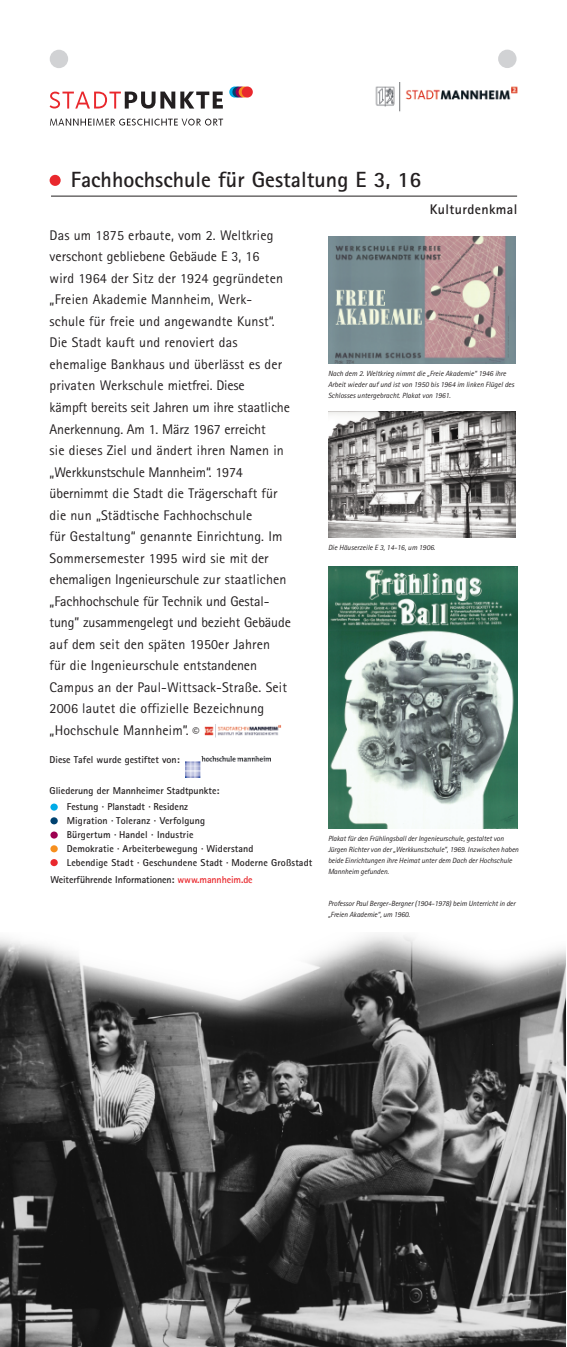
<style>
.page{position:relative;width:567px;height:1347px;background:#fff}
.page>*{position:absolute;margin:0;border:0;box-sizing:border-box;transform-origin:0 0}
.t1{font:700 22px "Rotis Sans Serif";color:#231f20}
.t2{font:14px/21.5px "Rotis Sans Serif";letter-spacing:.01em;color:#231f20}
.t3{font:700 14px "Rotis Sans Serif";letter-spacing:.025em;color:#231f20}
.t4{font:300 14px "Rotis Sans Serif";color:#231f20}
.t5{font:700 10px/14px "Rotis Sans Serif";letter-spacing:.01em;color:#231f20}
.t6{font:700 10px "Rotis Sans Serif";letter-spacing:-.01em;color:#231f20}
.t7{font:italic 7.5px/11px "Rotis Sans Serif";letter-spacing:-.01em;color:#231f20}
.s1{color:#e9282d}
</style>
<div class="page">
<svg style="left:229px;top:86px;width:11px;height:12px"></svg>
<svg style="left:232px;top:86px;width:11px;height:12px"></svg>
<svg style="left:236px;top:86px;width:11px;height:12px"></svg>
<svg style="left:239px;top:86px;width:11px;height:12px"></svg>
<div style="left:242px;top:86px;width:11px;height:12px;background:#e9282d;border-radius:50%"></div>
<img style="left:375px;top:83px;width:143px;height:29px">
<svg style="left:50px;top:92px;width:173px;height:17px"></svg>
<svg style="left:50px;top:119px;width:173px;height:7px"></svg>
<hr style="left:51px;top:196px;width:466px;height:1px;background:#231f20">
<div style="left:50px;top:175px;width:11px;height:11px;background:#e9282d;border-radius:50%"></div>
<svg style="left:515px;top:411px;width:1px;height:126px"></svg>
<img style="left:328px;top:411px;width:187px;height:126px">
<div style="left:50px;top:50px;width:18px;height:18px;background:#d1d2d4;border-radius:50%"></div>
<div style="left:498px;top:50px;width:18px;height:18px;background:#d1d2d4;border-radius:50%"></div>
<img style="left:329px;top:236px;width:187px;height:128px">
<div style="left:50px;top:845px;width:8px;height:7px;background:#f68f1e;border-radius:50%"></div>
<div style="left:50px;top:859px;width:8px;height:7px;background:#e9282d;border-radius:50%"></div>
<div style="left:50px;top:831px;width:8px;height:7px;background:#9d0151;border-radius:50%"></div>
<div style="left:50px;top:817px;width:8px;height:7px;background:#004270;border-radius:50%"></div>
<div style="left:50px;top:803px;width:8px;height:7px;background:#00abe7;border-radius:50%"></div>
<img style="left:0;top:934px;width:565px;height:412px">
<img style="left:328px;top:566px;width:189px;height:262px">
<img style="left:204px;top:724px;width:77px;height:14px">
<img style="left:186px;top:757px;width:85px;height:20px">
<h1 class="t1" style="left:71px;top:172px;width:352px">Fachhochschule für Gestaltung E 3, 16</h1>
<p class="t3" style="left:430px;top:204px;width:89px">Kulturdenkmal</p>
<p class="t2" style="left:50px;top:226px;width:243px">Das um 1875 erbaute, vom 2. Weltkrieg verschont gebliebene Gebäude E 3, 16<br>wird 1964 der Sitz der 1924 gegründeten „Freien Akademie Mannheim, Werk&shy;schule für freie und angewandte Kunst“.<br>Die Stadt kauft und renoviert das ehemalige Bankhaus und überlässt es der privaten Werkschule mietfrei. Diese<br>kämpft bereits seit Jahren um ihre staatliche Anerkennung. Am 1. März 1967 erreicht<br>sie dieses Ziel und ändert ihren Namen in „Werkkunstschule Mannheim“. 1974 übernimmt die Stadt die Trägerschaft für die nun „Städtische Fachhochschule<br>für Gestaltung“ genannte Einrichtung. Im Sommersemester 1995 wird sie mit der ehemaligen Ingenieurschule zur staatlichen „Fachhochschule für Technik und Gestal&shy;tung” zusammengelegt und bezieht Gebäude auf dem seit den späten 1950er Jahren<br>für die Ingenieurschule entstandenen Campus an der Paul-Wittsack-Straße. Seit 2006 lautet die offizielle Bezeichnung „Hochschule Mannheim”.</p>
<p class="t4" style="left:193px;top:727px;width:8px">©</p>
<p class="t5" style="left:50px;top:753px;width:132px">Diese Tafel wurde gestiftet von:</p>
<p class="t5" style="left:50px;top:784px;width:171px">Gliederung der Mannheimer Stadtpunkte:</p>
<p class="t5" style="left:67px;top:801px;width:247px">Festung · Planstadt · Residenz<br>Migration · Toleranz · Verfolgung<br>Bürgertum · Handel · Industrie<br>Demokratie · Arbeiterbewegung · Widerstand<br>Lebendige Stadt · Geschundene Stadt · Moderne Großstadt</p>
<p class="t6" style="left:50px;top:876px;width:204px">Weiterführende Informationen: <span class="s1">www.mannheim.de</span></p>
<p class="t7" style="left:328px;top:369px;width:188px">Nach dem 2. Weltkrieg nimmt die „Freie Akademie“ 1946 ihre<br>Arbeit wieder auf und ist von 1950 bis 1964 im linken Flügel des<br>Schlosses untergebracht. Plakat von 1961.</p>
<p class="t7" style="left:328px;top:542px;width:109px">Die Häuserzeile E 3, 14-16, um 1906.</p>
<p class="t7" style="left:328px;top:834px;width:192px">Plakat für den Frühlingsball der Ingenieurschule, gestaltet von Jürgen Richter von der „Werkkunstschule”, 1969. Inzwischen haben beide Einrichtungen ihre Heimat unter dem Dach der Hochschule Mannheim gefunden.</p>
<p class="t7" style="left:328px;top:898px;width:189px">Professor Paul Berger-Bergner (1904-1978) beim Unterricht in der „Freien Akademie“, um 1960.</p>
</div>
